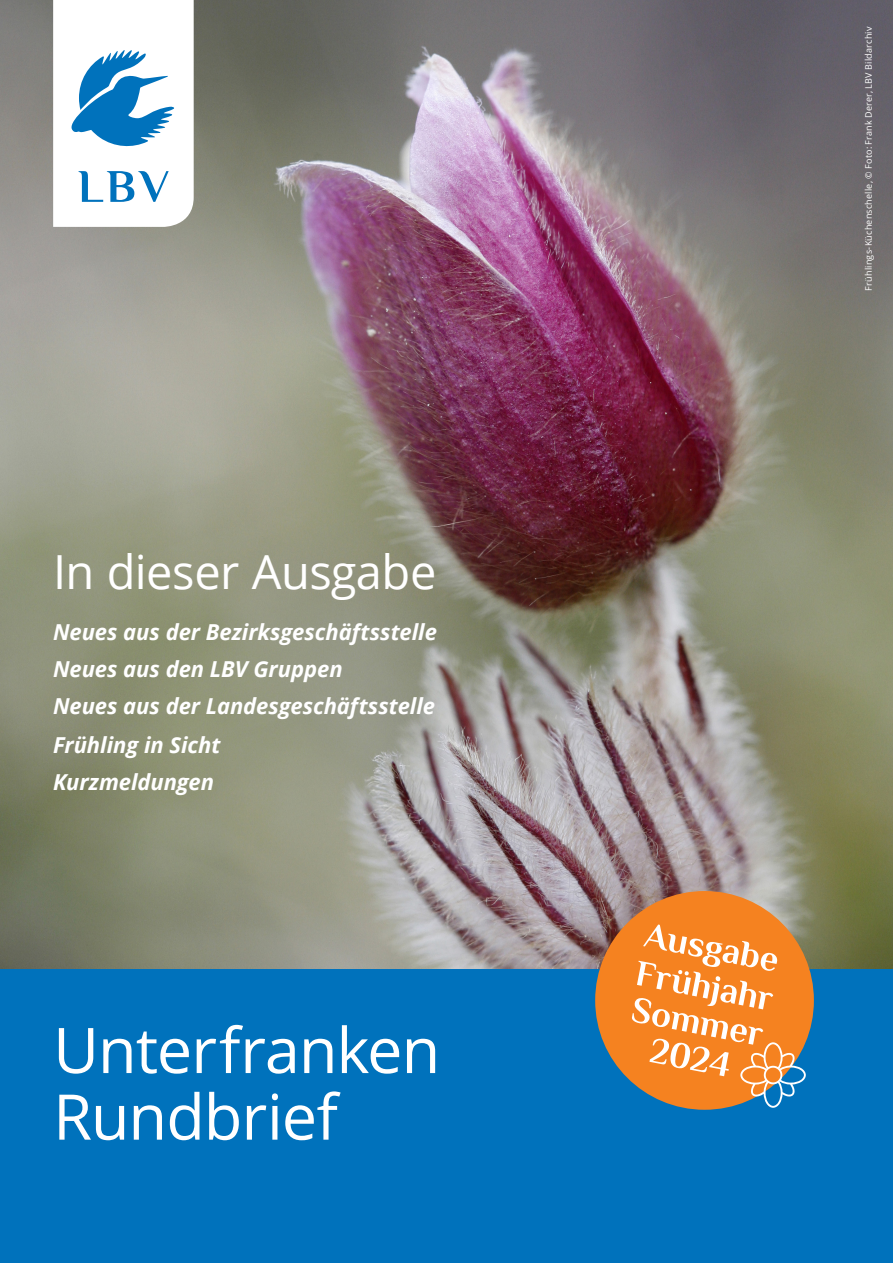
<style>
.page{position:relative;width:893px;height:1263px;background:#fff}
.page>*{position:absolute;margin:0;border:0;box-sizing:border-box;transform-origin:0 0}
.t1{font:63px/66.6px "Open Sans";letter-spacing:-.015em;color:#fff}
.t2{font:47.1px "Open Sans";letter-spacing:-.01em;color:#fff}
.t3{font:italic 700 22.05px/36.9px "Open Sans";color:#fff}
.t4{font:9px "Open Sans";letter-spacing:.025em;color:#fff}
</style>
<div class="page">
<img style="left:0;top:0;width:893px;height:969px">
<div style="left:0;top:969px;width:893px;height:294px;background:#0072bc"></div>
<svg style="left:53px;top:0;width:141px;height:227px"></svg>
<div style="left:595px;top:891px;width:219px;height:219px;background:#f58220;border-radius:50%"></div>
<svg style="left:632px;top:924px;width:174px;height:184px"></svg>
<h2 class="t2" style="left:53px;top:539px;width:385px">In dieser Ausgabe</h2>
<p class="t3" style="left:53px;top:613px;width:385px">Neues aus der Bezirksgeschäftsstelle<br>Neues aus den LBV Gruppen<br>Neues aus der Landesgeschäftsstelle</p>
<p class="t3" style="left:53px;top:726px;width:169px">Frühling in Sicht</p>
<p class="t3" style="left:53px;top:763px;width:162px">Kurzmeldungen</p>
<h1 class="t1" style="left:53px;top:1015px;width:389px">Unterfranken<br>Rundbrief</h1>
<p class="t4" style="left:862px;top:291px;width:266px;rotate:-90deg">Frühlings-Küchenschelle, © Foto: Frank Derer, LBV Bildarchiv</p>
</div>
